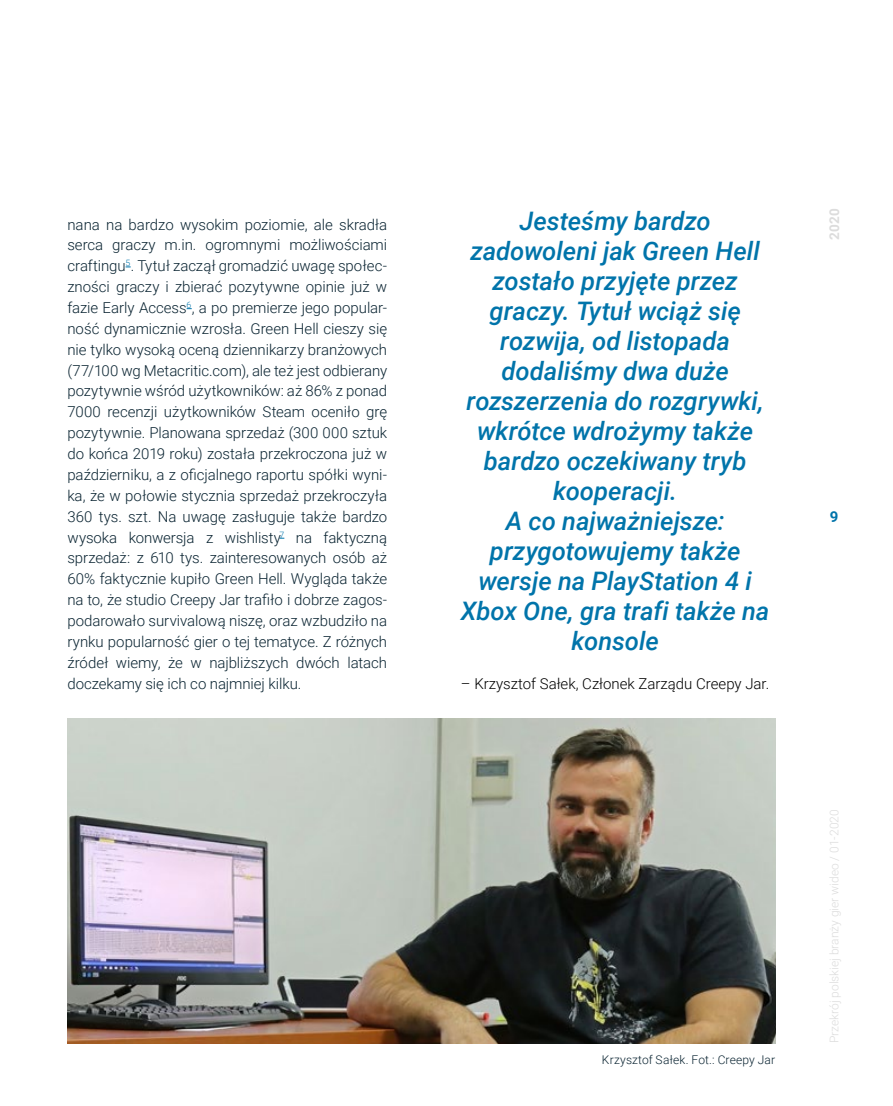
<style>
.page{position:relative;width:893px;height:1106px;background:#fff}
.page>*{position:absolute;margin:0;border:0;box-sizing:border-box;transform-origin:0 0}
.Cytat_z_człowieka{font:italic 500 25.5px/30px "Roboto";color:#0074aa;text-align:center}
.Body{font:300 15px/20.9px "Roboto";letter-spacing:-.005em;color:#092331;text-align:justify}
.t1{font:300 15px "Roboto";color:#000}
.t2{font:700 15px "Roboto";color:#0074aa}
.t3{font:700 13.5px "Roboto";color:#dcdcdc}
.t4{font:300 12px "Roboto";color:#dcdcdc}
.Podpis_pod_zdjecie{font:300 12px "Roboto";letter-spacing:.01em;color:#092331}
</style>
<div class="page">
<img style="left:67px;top:719px;width:708px;height:324px">
<p class="Body" style="left:67px;top:213px;width:321px">nana na bardzo wysokim poziomie, ale skradła serca graczy m.in. ogromnymi możliwościami craftingu<sup>5</sup>. Tytuł zaczął gromadzić uwagę społec&shy;zności graczy i zbierać pozytywne opinie już w fazie Early Access<sup>6</sup>, a po premierze jego popular&shy;ność dynamicznie wzrosła. Green Hell cieszy się nie tylko wysoką oceną dziennikarzy branżowych (77/100 wg Metacritic.com), ale też jest odbierany pozytywnie wśród użytkowników: aż 86% z ponad 7000 recenzji użytkowników Steam oceniło grę pozytywnie. Planowana sprzedaż (300 000 sztuk do końca 2019 roku) została przekroczona już w październiku, a z oficjalnego raportu spółki wyni&shy;ka, że w połowie stycznia sprzedaż przekroczyła 360 tys. szt. Na uwagę zasługuje także bardzo wysoka konwersja z wishlisty<sup>7</sup> na faktyczną sprzedaż: z 610 tys. zainteresowanych osób aż 60% faktycznie kupiło Green Hell. Wygląda także na to, że studio Creepy Jar trafiło i dobrze zagos&shy;podarowało survivalową niszę, oraz wzbudziło na rynku popularność gier o tej tematyce. Z różnych źródeł wiemy, że w najbliższych dwóch latach doczekamy się ich co najmniej kilku.</p>
<p class="Cytat_z_człowieka" style="left:461px;top:204px;width:310px">Jesteśmy bardzo zadowoleni jak Green Hell zostało przyjęte przez graczy. Tytuł wciąż się rozwija, od listopada dodaliśmy dwa duże rozszerzenia do rozgrywki, wkrótce wdrożymy także bardzo oczekiwany tryb kooperacji.<br>A co najważniejsze: przygotowujemy także wersje na PlayStation 4 i<br>Xbox One, gra trafi także na konsole</p>
<p class="t1" style="left:461px;top:672px;width:310px">– Krzysztof Sałek, Członek Zarządu Creepy Jar.</p>
<p class="Podpis_pod_zdjecie" style="left:602px;top:1051px;width:175px">Krzysztof Sałek. Fot.: Creepy Jar</p>
<p class="t3" style="left:825px;top:240px;width:32px;rotate:-90deg">2020</p>
<p class="t2" style="left:830px;top:506px;width:10px">9</p>
<p class="t4" style="left:826px;top:1043px;width:235px;rotate:-90deg">Przekrój polskiej branży gier wideo / 01-2020</p>
</div>
